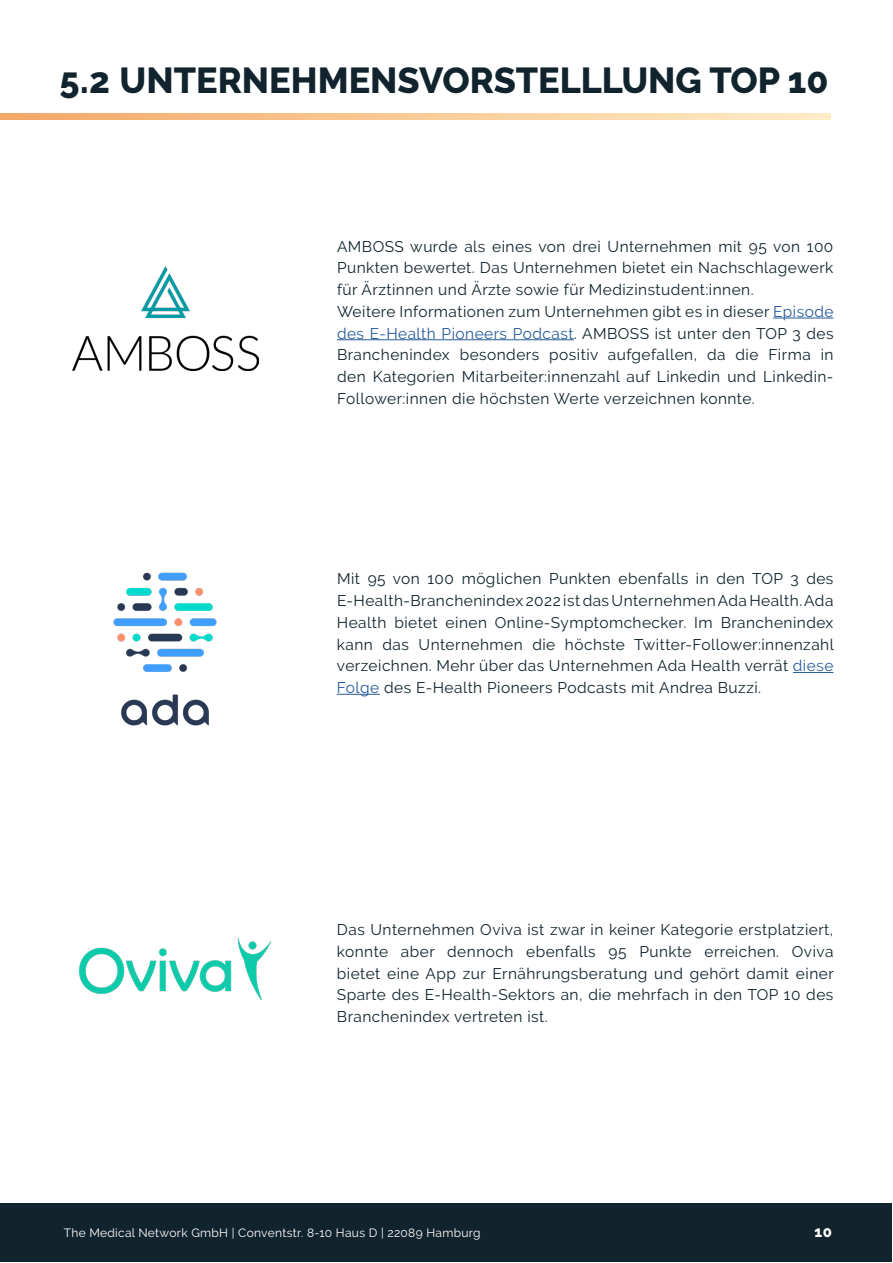
<style>
.page{position:relative;width:893px;height:1263px;background:#fff}
.page>*{position:absolute;margin:0;border:0;box-sizing:border-box;transform-origin:0 0}
.t1{font:800 36px "Raleway";color:#11232c}
.t2{font:15.45px/21.8px "Raleway";letter-spacing:.03em;color:#11232c;text-align:justify}
.t3{font:800 15px "Raleway";color:#fff}
.t4{font:12px "Raleway";letter-spacing:.025em;color:#fff}
.s1{color:#275b9b}
</style>
<div class="page">
<hr style="left:773px;top:318px;width:60px;height:1px;background:#275b9b">
<hr style="left:337px;top:339px;width:237px;height:1px;background:#275b9b">
<hr style="left:793px;top:672px;width:40px;height:1px;background:#275b9b">
<hr style="left:337px;top:694px;width:43px;height:1px;background:#275b9b">
<img style="left:72px;top:267px;width:186px;height:104px">
<img style="left:113px;top:572px;width:104px;height:154px">
<img style="left:79px;top:938px;width:191px;height:61px">
<svg style="left:0;top:114px;width:830px;height:5px;background:#f9ca97"></svg>
<div style="left:1px;top:1203px;width:891px;height:59px;background:#11232c"></div>
<h1 class="t1" style="left:60px;top:60px;width:770px">5.2 UNTERNEHMENSVORSTELLLUNG TOP 10</h1>
<p class="t2" style="left:337px;top:235px;width:498px;text-align:left">AMBOSS wurde als eines von drei Unternehmen mit 95 von 100<br>Punkten bewertet. Das Unternehmen bietet ein Nachschlagewerk für Ärztinnen und Ärzte sowie für Medizinstudent:innen.<br>Weitere Informationen zum Unternehmen gibt es in dieser <span class="s1">Episode des E-Health Pioneers Podcast</span>. AMBOSS ist unter den TOP 3 des Branchenindex besonders positiv aufgefallen, da die Firma in den Kategorien Mitarbeiter:innenzahl auf Linkedin und Linkedin-Follower:innen die höchsten Werte verzeichnen konnte.</p>
<p class="t2" style="left:337px;top:568px;width:498px">Mit 95 von 100 möglichen Punkten ebenfalls in den TOP 3 des E-Health-Branchenindex 2022 ist das UnternehmenAda Health.Ada Health bietet einen Online-Symptomchecker. Im Branchenindex kann das Unternehmen die höchste Twitter-Follower:innenzahl verzeichnen. Mehr über das Unternehmen Ada Health verrät <span class="s1">diese Folge</span> des E-Health Pioneers Podcasts mit Andrea Buzzi.</p>
<p class="t2" style="left:337px;top:919px;width:498px">Das Unternehmen Oviva ist zwar in keiner Kategorie erstplatziert, konnte aber dennoch ebenfalls 95 Punkte erreichen. Oviva bietet eine App zur Ernährungsberatung und gehört damit einer Sparte des E-Health-Sektors an, die mehrfach in den TOP 10 des Branchenindex vertreten ist.</p>
<p class="t4" style="left:64px;top:1226px;width:418px">The Medical Network GmbH | Conventstr. 8-10 Haus D | 22089 Hamburg</p>
<p class="t3" style="left:815px;top:1223px;width:19px">10</p>
</div>
